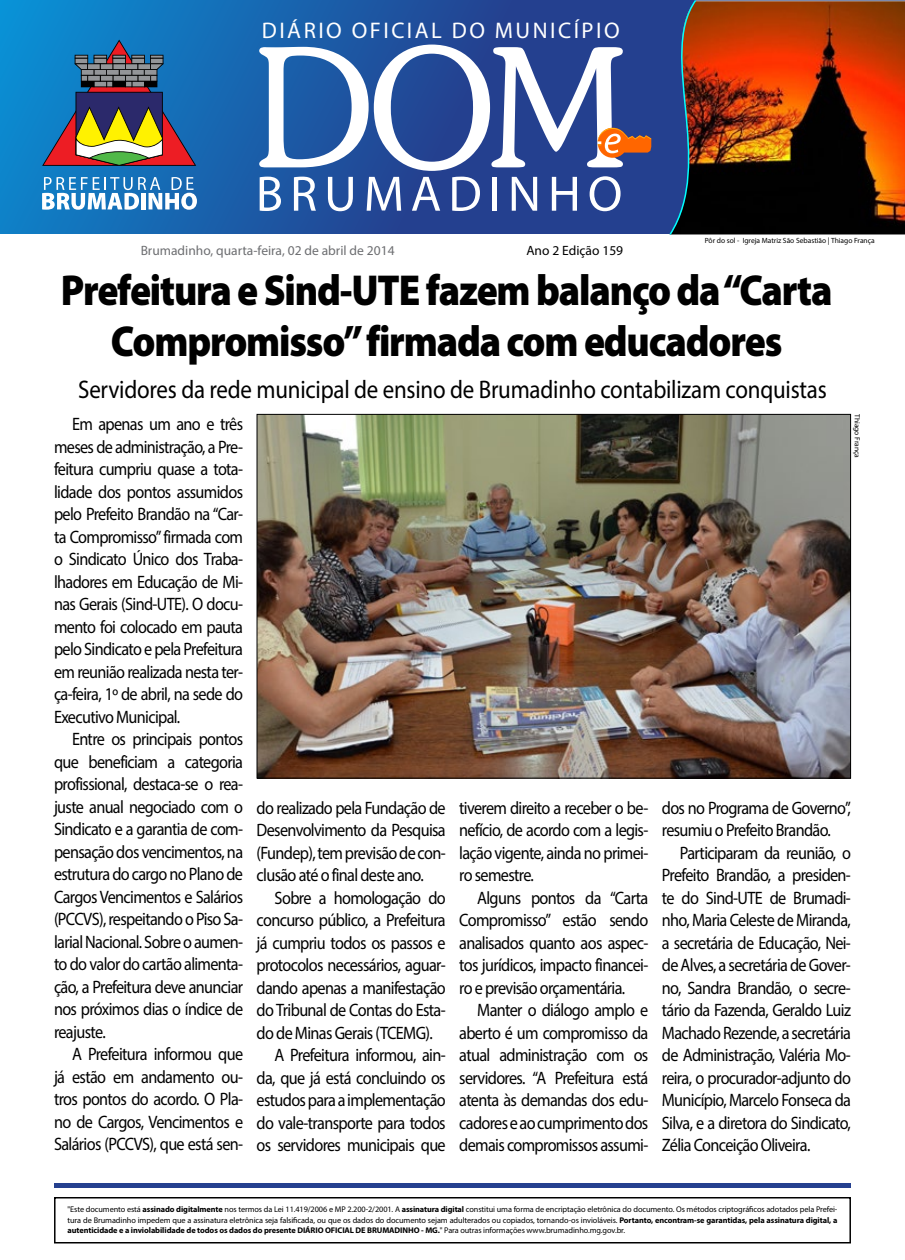
<style>
.page{position:relative;width:905px;height:1260px;background:#fff}
.page>*{position:absolute;margin:0;border:0;box-sizing:border-box;transform-origin:0 0}
.t1{font:300 166.5px "Souvenir IT Cby BT";color:#fff}
.t2{font:50.25px "Myriad Pro";letter-spacing:.14em;color:#fff}
.t3{font:900 43.5px/51px "Myriad Pro";letter-spacing:-.03em;color:#000;text-align:center;scale:.9 1}
.t4{font:25.5px "Myriad Pro";letter-spacing:-.01em;color:#000;scale:.9 1}
.t5{font:22.65px "Myriad Pro";letter-spacing:.11em;color:#fff}
.t6{font:18px/22.5px "Myriad Pro";letter-spacing:-.04em;color:#000;text-align:justify;scale:.9 1}
.t7{font:13.5px "Myriad Pro";color:#6d6e71}
.t8{font:13.5px "Myriad Pro";color:#000}
.t9{font:8.25px/10.5px "Myriad Pro";letter-spacing:-.01em;color:#000;text-align:justify}
.t10{font:7.5px "Myriad Pro";color:#000}
.s1{font-weight:700}
</style>
<div class="page">
<hr style="left:55px;top:1184px;width:795px;height:4px;background:#25408f">
<div style="left:54px;top:1197px;width:796px;height:47px;border:2px solid #000"></div>
<img style="left:258px;top:416px;width:590px;height:360px">
<svg style="left:0;top:0;width:656px;height:234px;background:#1d54a0"></svg>
<img style="left:716px;top:1px;width:188px;height:233px">
<svg style="left:42px;top:30px;width:154px;height:136px;background:#536c81"></svg>
<svg style="left:42px;top:177px;width:155px;height:33px"></svg>
<svg style="left:597px;top:128px;width:54px;height:30px;background:#b66945"></svg>
<img style="left:657px;top:0;width:59px;height:235px">
<p class="t5" style="left:262px;top:17px;width:359px">DIÁRIO OFICIAL DO MUNICÍPIO</p>
<h1 class="t1" style="left:254px;top:6px;width:374px">DOM</h1>
<h2 class="t2" style="left:256px;top:163px;width:368px">BRUMADINHO</h2>
<p class="t7" style="left:141px;top:242px;width:255px">Brumadinho, quarta-feira, 02 de abril de 2014</p>
<p class="t8" style="left:526px;top:243px;width:98px">Ano 2 Edição 159</p>
<p class="t10" style="left:704px;top:236px;width:171px">Pôr do sol - Igreja Matriz São Sebastião | Thiago França</p>
<h3 class="t3" style="left:61px;top:265px;width:858px">Prefeitura e Sind-UTE fazem balanço da “Carta<br>Compromisso” firmada com educadores</h3>
<h3 class="t4" style="left:78px;top:374px;width:833px">Servidores da rede municipal de ensino de Brumadinho contabilizam conquistas</h3>
<p class="t6" style="left:54px;top:413px;width:212px;text-indent:18px">Em apenas um ano e três meses de administração, a Pre&shy;feitura cumpriu quase a tota&shy;lidade dos pontos assumidos pelo Prefeito Brandão na “Car&shy;ta Compromisso” firmada com o Sindicato Único dos Traba&shy;lhadores em Educação de Mi&shy;nas Gerais (Sind-UTE). O docu&shy;mento foi colocado em pauta pelo Sindicato e pela Prefeitura em reunião realizada nesta ter&shy;ça-feira, 1º de abril, na sede do Executivo Municipal.</p>
<p class="t6" style="left:54px;top:728px;width:212px;text-indent:18px">Entre os principais pontos que beneficiam a categoria profissional, destaca-se o rea&shy;juste anual negociado com o Sindicato e a garantia de com&shy;pensação dos vencimentos, na estrutura do cargo no Plano de Cargos Vencimentos e Salários (PCCVS), respeitando o Piso Sa&shy;larial Nacional. Sobre o aumen&shy;to do valor do cartão alimenta&shy;ção, a Prefeitura deve anunciar nos próximos dias o índice de reajuste.</p>
<p class="t6" style="left:54px;top:1043px;width:212px;text-indent:18px">A Prefeitura informou que já estão em andamento ou&shy;tros pontos do acordo. O Pla&shy;no de Cargos, Vencimentos e Salários (PCCVS), que está sen-</p>
<p class="t10" style="left:862px;top:414px;width:45px;rotate:90deg">Thiago França</p>
<p class="t6" style="left:256px;top:796px;width:212px">do realizado pela Fundação de Desenvolvimento da Pesquisa (Fundep), tem previsão de con&shy;clusão até o final deste ano.</p>
<p class="t6" style="left:274px;top:886px;width:192px">Sobre a homologação do</p>
<p class="t6" style="left:256px;top:909px;width:212px">concurso público, a Prefeitura</p>
<p class="t6" style="left:256px;top:931px;width:211px">já cumpriu todos os passos e</p>
<p class="t6" style="left:256px;top:954px;width:212px">protocolos necessários, aguar-</p>
<p class="t6" style="left:256px;top:976px;width:212px">dando apenas a manifestação</p>
<p class="t6" style="left:256px;top:999px;width:212px">do Tribunal de Contas do Esta-</p>
<p class="t6" style="left:256px;top:1021px;width:197px">do de Minas Gerais (TCEMG).</p>
<p class="t6" style="left:274px;top:1044px;width:192px">A Prefeitura informou, ain-</p>
<p class="t6" style="left:256px;top:1066px;width:211px">da, que já está concluindo os</p>
<p class="t6" style="left:256px;top:1089px;width:211px">estudos para a implementação</p>
<p class="t6" style="left:256px;top:1111px;width:211px">do vale-transporte para todos</p>
<p class="t6" style="left:256px;top:1134px;width:212px">os servidores municipais que</p>
<p class="t6" style="left:459px;top:796px;width:212px">tiverem direito a receber o be&shy;nefício, de acordo com a legis&shy;lação vigente, ainda no primei&shy;ro semestre.</p>
<p class="t6" style="left:459px;top:886px;width:212px;text-indent:18px">Alguns pontos da “Carta Compromisso” estão sendo analisados quanto aos aspec&shy;tos jurídicos, impacto financei&shy;ro e previsão orçamentária.</p>
<p class="t6" style="left:459px;top:999px;width:212px;text-indent:18px">Manter o diálogo amplo e aberto é um compromisso da atual administração com os servidores. “A Prefeitura está atenta às demandas dos edu&shy;cadores e ao cumprimento dos demais compromissos assumi-</p>
<p class="t6" style="left:662px;top:796px;width:212px">dos no Programa de Governo”, resumiu o Prefeito Brandão.</p>
<p class="t6" style="left:662px;top:841px;width:212px;text-indent:18px">Participaram da reunião, o Prefeito Brandão, a presiden&shy;te do Sind-UTE de Brumadi&shy;nho, Maria Celeste de Miranda, a secretária de Educação, Nei&shy;de Alves, a secretária de Gover&shy;no, Sandra Brandão, o secre&shy;tário da Fazenda, Geraldo Luiz Machado Rezende, a secretária de Administração, Valéria Mo&shy;reira, o procurador-adjunto do Município, Marcelo Fonseca da Silva, e a diretora do Sindicato, Zélia Conceição Oliveira.</p>
<p class="t9" style="left:68px;top:1204px;width:771px">"Este documento está <span class="s1">assinado digitalmente</span> nos termos da Lei 11.419/2006 e MP 2.200-2/2001. A <span class="s1">assinatura digital</span> constitui uma forma de encriptação eletrônica do documento. Os métodos criptográficos adotados pela Prefei&shy;tura de Brumadinho impedem que a assinatura eletrônica seja falsificada, ou que os dados do documento sejam adulterados ou copiados, tornando-os invioláveis. <span class="s1">Portanto, encontram-se garantidas, pela assinatura digital, a autenticidade e a inviolabilidade de todos os dados do presente DIÁRIO OFICIAL DE BRUMADINHO - MG.</span>" Para outras informações www.brumadinho.mg.gov.br.</p>
</div>
